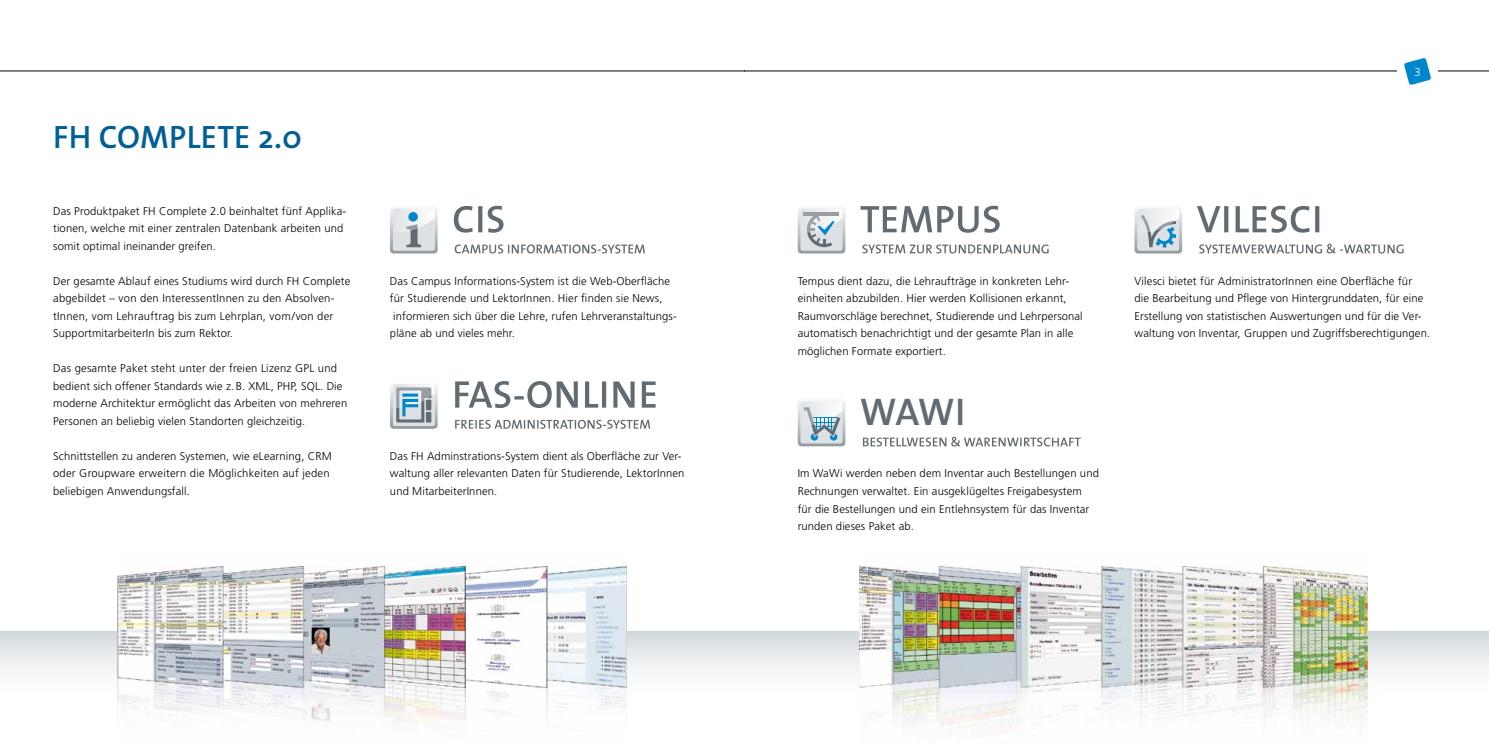
<style>
.page{position:relative;width:1489px;height:745px;background:#fff}
.page>*{position:absolute;margin:0;border:0;box-sizing:border-box;transform-origin:0 0}
.t1{font:600 38.75px "The Sans";color:#626b71}
.t2{font:600 32.5px "The Sans";letter-spacing:.01em;color:#005f95}
.t3{font:300 11.25px/17.5px "Frutiger";letter-spacing:.01em;color:#000}
.t4{font:300 11.25px "Frutiger";color:#fff}
</style>
<div class="page">
<hr style="left:0;top:71px;width:744px;height:1px;background:#000">
<hr style="left:744px;top:71px;width:744px;height:1px;background:#000">
<div style="left:0;top:631px;width:1488px;height:71px;background:linear-gradient(to bottom,#d7dcdf,#fff)"></div>
<svg style="left:390px;top:208px;width:47px;height:45px"></svg>
<div style="left:408px;top:212px;width:10px;height:9px;background:#0086cb;border-radius:50%"></div>
<svg style="left:454px;top:206px;width:49px;height:26px"></svg>
<svg style="left:454px;top:244px;width:191px;height:9px"></svg>
<svg style="left:390px;top:384px;width:47px;height:44px;background:#adbdc6"></svg>
<svg style="left:455px;top:419px;width:195px;height:9px"></svg>
<svg style="left:455px;top:381px;width:200px;height:27px"></svg>
<svg style="left:797px;top:208px;width:48px;height:45px;background:#c6ced3"></svg>
<svg style="left:862px;top:244px;width:186px;height:9px"></svg>
<svg style="left:860px;top:206px;width:139px;height:26px"></svg>
<svg style="left:1134px;top:208px;width:47px;height:45px;background:#c5d2d9"></svg>
<svg style="left:1199px;top:243px;width:204px;height:10px"></svg>
<svg style="left:1197px;top:206px;width:122px;height:26px"></svg>
<svg style="left:862px;top:436px;width:218px;height:10px"></svg>
<img style="left:118px;top:565px;width:509px;height:158px">
<img style="left:859px;top:566px;width:508px;height:165px">
<div style="left:1397px;top:67px;width:40px;height:7px;background:#fff"></div>
<svg style="left:1404px;top:58px;width:27px;height:27px"></svg>
<svg style="left:797px;top:401px;width:48px;height:45px"></svg>
<h2 class="t2" style="left:53px;top:110px;width:250px">FH COMPLETE 2.0</h2>
<p class="t3" style="left:53px;top:202px;width:295px">Das Produktpaket FH Complete 2.0 beinhaltet fünf Applika&shy;tionen, welche mit einer zentralen Datenbank arbeiten und somit optimal ineinander greifen.</p>
<p class="t3" style="left:53px;top:272px;width:299px">Der gesamte Ablauf eines Studiums wird durch FH Complete abgebildet – von den InteressentInnen zu den Absolven&shy;tInnen, vom Lehrauftrag bis zum Lehrplan, vom/von der SupportmitarbeiterIn bis zum Rektor.</p>
<p class="t3" style="left:53px;top:359px;width:295px">Das gesamte Paket steht unter der freien Lizenz GPL und bedient sich offener Standards wie z.B. XML, PHP, SQL. Die moderne Architektur ermöglicht das Arbeiten von mehreren Personen an beliebig vielen Standorten gleichzeitig.</p>
<p class="t3" style="left:53px;top:447px;width:280px">Schnittstellen zu anderen Systemen, wie eLearning, CRM oder Groupware erweitern die Möglichkeiten auf jeden beliebigen Anwendungsfall.</p>
<p class="t3" style="left:390px;top:272px;width:288px">Das Campus Informations-System ist die Web-Oberfläche für Studierende und LektorInnen. Hier finden sie News, informieren sich über die Lehre, rufen Lehrveranstaltungs&shy;pläne ab und vieles mehr.</p>
<p class="t3" style="left:390px;top:447px;width:296px">Das FH Adminstrations-System dient als Oberfläche zur Ver&shy;waltung aller relevanten Daten für Studierende, LektorInnen und MitarbeiterInnen.</p>
<p class="t4" style="left:1414px;top:65px;width:8px">3</p>
<p class="t3" style="left:797px;top:272px;width:286px">Tempus dient dazu, die Lehraufträge in konkreten Lehr&shy;einheiten abzubilden. Hier werden Kollisionen erkannt, Raumvorschläge berechnet, Studierende und Lehrpersonal automatisch benachrichtigt und der gesamte Plan in alle möglichen Formate exportiert.</p>
<h1 class="t1" style="left:859px;top:379px;width:107px">WAWI</h1>
<p class="t3" style="left:797px;top:464px;width:303px">Im WaWi werden neben dem Inventar auch Bestellungen und Rechnungen verwaltet. Ein ausgeklügeltes Freigabesystem<br>für die Bestellungen und ein Entlehnsystem für das Inventar runden dieses Paket ab.</p>
<p class="t3" style="left:1134px;top:272px;width:297px">Vilesci bietet für AdministratorInnen eine Oberfläche für<br>die Bearbeitung und Pflege von Hintergrunddaten, für eine Erstellung von statistischen Auswertungen und für die Ver&shy;waltung von Inventar, Gruppen und Zugriffsberechtigungen.</p>
</div>
